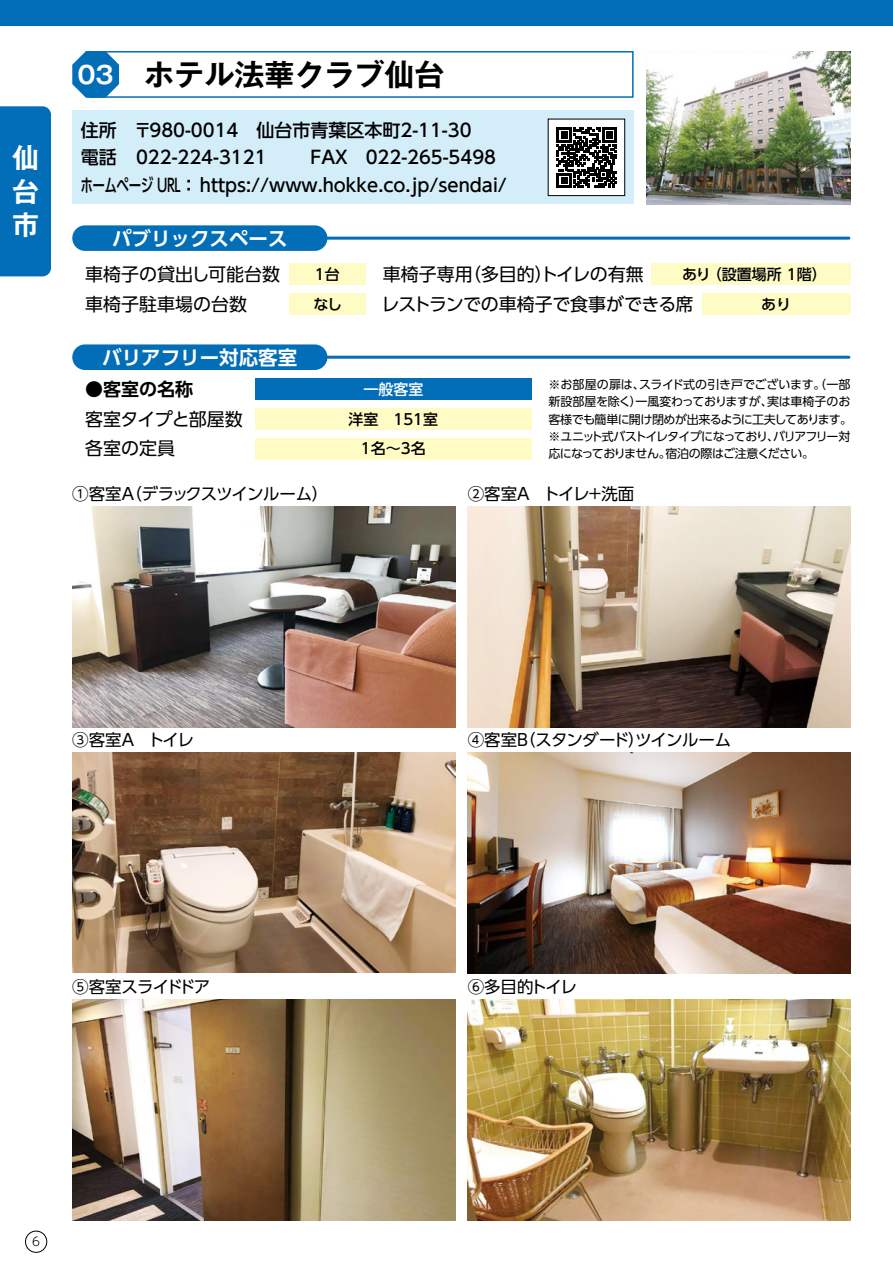
<style>
.page{position:relative;width:893px;height:1263px;background:#fff}
.page>*{position:absolute;margin:0;border:0;box-sizing:border-box;transform-origin:0 0}
.t1{font:700 30px "Gothic MB101 Pro De";color:#000}
.t2{font:700 27px/33.8px "Gothic MB101 Pro De";color:#fff;text-align:justify}
.t3{font:700 24px "Gothic MB101 Pro De";color:#fff}
.t4{font:700 19.5px "UD Shin Go Pro De";color:#fff}
.t5{font:500 18px/27.6px "UD Shin Go Pro";color:#000}
.t6{font:18px/29.7px "UD Shin Go Pro";color:#000}
.t7{font:700 18px "UD Shin Go Pro De";letter-spacing:.005em;color:#000}
.t8{font:16.5px "UD Shin Go Pro";letter-spacing:-.035em;color:#000}
.t9{font:16.5px "UD Shin Go Pro";color:#000}
.t10{font:16.5px "UD Shin Go Pro";letter-spacing:-.055em;color:#000}
.t11{font:500 15px "UD Shin Go Pro";color:#000}
.t12{font:500 15px "UD Shin Go Pro";color:#fff}
.t13{font:12px/17.2px "UD Shin Go Pro";letter-spacing:-.04em;color:#000}
.t14{font:12px "UD Shin Go Pro";letter-spacing:-.06em;color:#000}
.t15{font:300 12px "UD Shin Go Pro";color:#000}
</style>
<div class="page">
<div style="left:25px;top:1231px;width:22px;height:22px;border:1px solid #000;border-radius:50%"></div>
<div style="left:89px;top:51px;width:545px;height:47px;border:2px solid #036eb8"></div>
<svg style="left:72px;top:51px;width:47px;height:47px;background:#2b85c3"></svg>
<div style="left:72px;top:111px;width:562px;height:93px;background:#d3edf9"></div>
<hr style="left:241px;top:237px;width:608px;height:3px;background:#036eb8">
<div style="left:72px;top:225px;width:255px;height:26px;background:#036eb8;border-radius:13px"></div>
<hr style="left:241px;top:356px;width:608px;height:3px;background:#036eb8">
<div style="left:72px;top:344px;width:255px;height:26px;background:#036eb8;border-radius:13px"></div>
<div style="left:289px;top:264px;width:77px;height:21px;background:#fffbc5"></div>
<div style="left:651px;top:264px;width:199px;height:21px;background:#fffbc5"></div>
<div style="left:289px;top:293px;width:77px;height:22px;background:#fffbc5"></div>
<div style="left:255px;top:408px;width:276px;height:21px;background:#fffbc5"></div>
<div style="left:255px;top:438px;width:276px;height:21px;background:#fffbc5"></div>
<div style="left:702px;top:293px;width:148px;height:22px;background:#fffbc5"></div>
<div style="left:0;top:106px;width:51px;height:170px;background:#036eb8"></div>
<div style="left:548px;top:119px;width:77px;height:77px;background:#fff;border:1px solid #000"></div>
<div style="left:0;top:0;width:893px;height:26px;background:#036eb8"></div>
<img style="left:646px;top:51px;width:204px;height:153px">
<img style="left:72px;top:999px;width:383px;height:221px">
<img style="left:72px;top:753px;width:383px;height:219px">
<img style="left:72px;top:506px;width:383px;height:221px">
<img style="left:468px;top:999px;width:382px;height:221px">
<img style="left:468px;top:753px;width:382px;height:221px">
<img style="left:468px;top:506px;width:382px;height:221px">
<svg style="left:557px;top:128px;width:60px;height:60px"></svg>
<div style="left:255px;top:378px;width:276px;height:22px;background:#036eb8"></div>
<h2 class="t2" style="left:12px;top:137px;width:28px">仙台市</h2>
<h1 class="t1" style="left:145px;top:49px;width:301px">ホテル法華クラブ仙台</h1>
<h3 class="t5" style="left:134px;top:115px;width:339px">〒980-0014　仙台市青葉区本町2-11-30<br>022-224-3121</h3>
<h3 class="t3" style="left:77px;top:55px;width:38px">03</h3>
<h3 class="t5" style="left:81px;top:115px;width:37px">住所電話</h3>
<h3 class="t5" style="left:366px;top:143px;width:132px">022-265-5498</h3>
<h3 class="t5" style="left:80px;top:143px;width:428px;text-indent:230px">FAX<br>ホームページ URL ：https://www.hokke.co.jp/sendai/</h3>
<h3 class="t4" style="left:112px;top:222px;width:177px">パブリックスペース</h3>
<h3 class="t6" style="left:85px;top:259px;width:197px">車椅子の貸出し可能台数</h3>
<h3 class="t6" style="left:85px;top:289px;width:164px">車椅子駐車場の台数</h3>
<h3 class="t4" style="left:102px;top:341px;width:196px">バリアフリー対応客室</h3>
<h3 class="t7" style="left:85px;top:374px;width:110px">●客室の名称</h3>
<h3 class="t6" style="left:85px;top:403px;width:159px">客室タイプと部屋数各室の定員</h3>
<p class="t11" style="left:315px;top:262px;width:26px">1台</p>
<h3 class="t6" style="left:383px;top:259px;width:263px">車椅子専用（多目的）トイレの有無</h3>
<p class="t11" style="left:682px;top:262px;width:146px">あり （設置場所 1階）</p>
<h3 class="t6" style="left:382px;top:289px;width:314px">レストランでの車椅子で食事ができる席</h3>
<p class="t11" style="left:313px;top:292px;width:30px">なし</p>
<p class="t11" style="left:761px;top:292px;width:32px">あり</p>
<p class="t13" style="left:549px;top:375px;width:305px">※お部屋の扉は、スライド式の引き戸でございます。（一部新設部屋を除く）一風変わっておりますが、実は車椅子のお客様でも簡単に開け閉めが出来るように工夫してあります。※ユニット式バストイレタイプになっており、バリアフリー対</p>
<p class="t12" style="left:363px;top:377px;width:62px">一般客室</p>
<p class="t11" style="left:348px;top:407px;width:91px">洋室　151室</p>
<p class="t11" style="left:361px;top:436px;width:66px">1名〜3名</p>
<p class="t14" style="left:549px;top:444px;width:267px">応になっておりません。宿泊の際はご注意ください。</p>
<h3 class="t8" style="left:72px;top:480px;width:257px">①客室A（デラックスツインルーム）</h3>
<h3 class="t9" style="left:468px;top:480px;width:168px">②客室A　トイレ＋洗面</h3>
<h3 class="t8" style="left:72px;top:726px;width:123px">③客室A　トイレ</h3>
<h3 class="t8" style="left:468px;top:726px;width:265px">④客室B（スタンダード）ツインルーム</h3>
<h3 class="t10" style="left:72px;top:973px;width:139px">⑤客室スライドドア</h3>
<h3 class="t8" style="left:468px;top:973px;width:111px">⑥多目的トイレ</h3>
<p class="t15" style="left:32px;top:1232px;width:9px">6</p>
</div>
